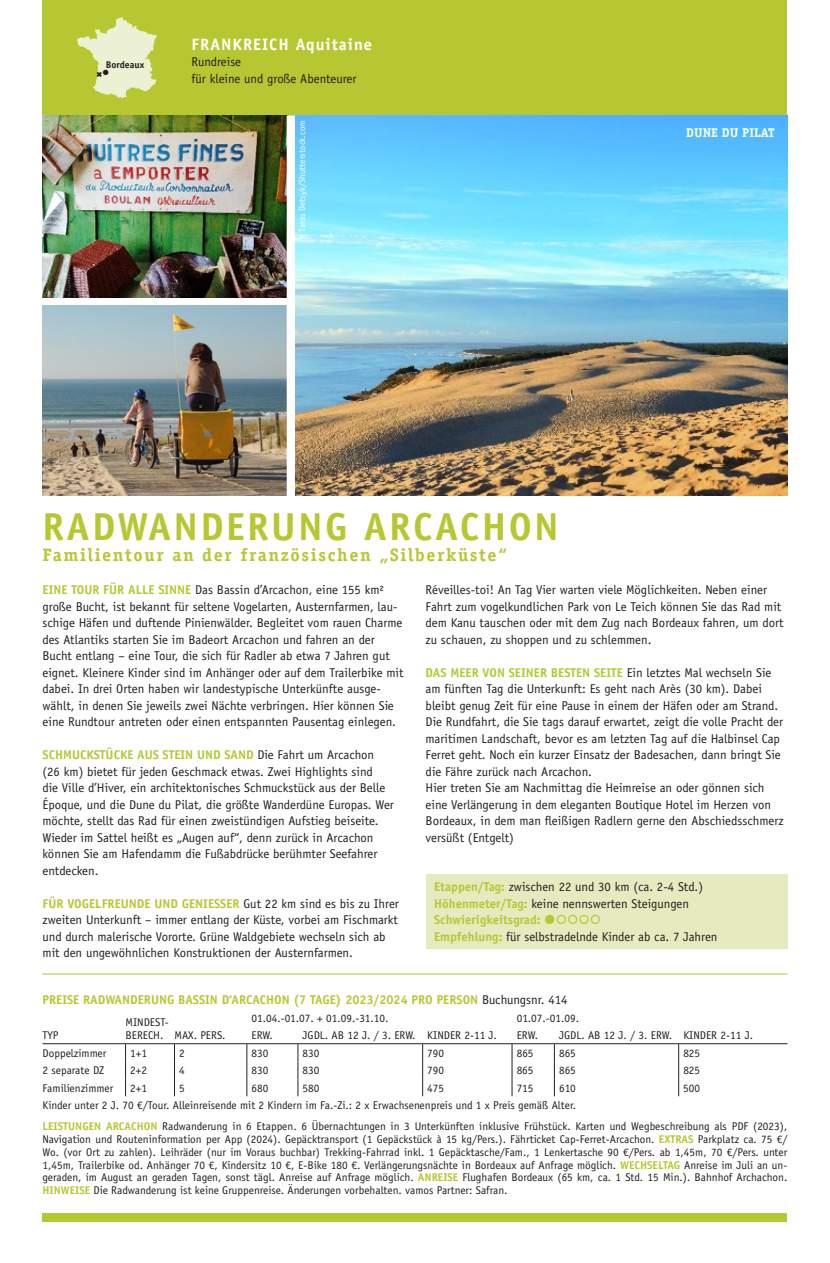
<style>
.page{position:relative;width:830px;height:1263px;background:#fff}
.page>*{position:absolute;margin:0;border:0;box-sizing:border-box;transform-origin:0 0}
.t1{font:700 39px "Officina Sans Std";letter-spacing:.06em;color:#b7c732}
.t2{font:700 18px "Officina Serif Std";letter-spacing:.09em;color:#b7c732}
.t3{font:700 16.5px "Officina Sans Std";letter-spacing:.06em;color:#fff}
.t4{font:12.75px/16.5px "Officina Sans Std";color:#231f20}
.t5{font:700 12.75px "Officina Sans Std";color:#b7c732}
.t6{font:700 12.75px "Officina Serif Std";color:#fff}
.t7{font:11.25px/12.8px "Officina Sans Std";color:#231f20}
.t8{font:700 9.75px "Officina Sans Std";color:#231f20}
.t9{font:9px "Officina Sans Std";color:#fff}
.t10{font:7.5px "Zapf Dingbats Std";color:#231f20}
.s1{font-weight:700;color:#b7c732}
.s2{font-weight:400;color:#231f20}
</style>
<div class="page">
<div style="left:43px;top:0;width:744px;height:116px;background:#b7c732"></div>
<img style="left:43px;top:305px;width:243px;height:190px">
<img style="left:43px;top:116px;width:243px;height:181px">
<img style="left:295px;top:116px;width:492px;height:379px">
<div style="left:43px;top:1213px;width:744px;height:8px;background:#b7c732"></div>
<div style="left:425px;top:874px;width:362px;height:75px;background:#e6ebbf"></div>
<hr style="left:43px;top:1043px;width:82px;height:1px;background:#231f20">
<hr style="left:125px;top:1043px;width:49px;height:1px;background:#231f20">
<hr style="left:174px;top:1043px;width:73px;height:1px;background:#231f20">
<hr style="left:247px;top:1043px;width:51px;height:1px;background:#231f20">
<hr style="left:298px;top:1043px;width:124px;height:1px;background:#231f20">
<hr style="left:422px;top:1043px;width:90px;height:1px;background:#231f20">
<hr style="left:512px;top:1043px;width:42px;height:1px;background:#231f20">
<hr style="left:554px;top:1043px;width:124px;height:1px;background:#231f20">
<hr style="left:678px;top:1043px;width:109px;height:1px;background:#231f20">
<svg style="left:125px;top:1044px;width:1px;height:52px"></svg>
<svg style="left:174px;top:1044px;width:1px;height:52px"></svg>
<svg style="left:246px;top:1044px;width:1px;height:52px"></svg>
<svg style="left:297px;top:1044px;width:1px;height:52px"></svg>
<svg style="left:422px;top:1044px;width:1px;height:52px"></svg>
<svg style="left:511px;top:1044px;width:1px;height:52px"></svg>
<svg style="left:553px;top:1044px;width:1px;height:52px"></svg>
<svg style="left:678px;top:1044px;width:1px;height:52px"></svg>
<hr style="left:43px;top:974px;width:744px;height:1px;background:#b7c732">
<svg style="left:77px;top:17px;width:80px;height:82px"></svg>
<p class="t8" style="left:106px;top:59px;width:40px">Bordeaux</p>
<p class="t10" style="left:103px;top:69px;width:7px">●</p>
<p class="t3" style="left:191px;top:34px;width:182px">FRANKREICH Aquitaine</p>
<p class="t4" style="left:191px;top:53px;width:166px">Rundreise<br>für kleine und große Abenteurer</p>
<p class="t9" style="left:297px;top:239px;width:121px;rotate:-90deg">© Taras Detsyk/Shutterstock.com</p>
<p class="t6" style="left:686px;top:125px;width:90px">DUNE DU PILAT</p>
<h1 class="t1" style="left:43px;top:502px;width:517px">RADWANDERUNG ARCACHON</h1>
<h2 class="t2" style="left:43px;top:544px;width:466px">Familientour an der französischen „Silberküste“</h2>
<p class="t4" style="left:43px;top:581px;width:362px"><span class="s1">EINE TOUR FÜR ALLE SINNE</span> Das Bassin d’Arcachon, eine 155 km² große Bucht, ist bekannt für seltene Vogelarten, Austernfarmen, lau&shy;schige Häfen und duftende Pinienwälder. Begleitet vom rauen Charme des Atlantiks starten Sie im Badeort Arcachon und fahren an der Bucht entlang – eine Tour, die sich für Radler ab etwa 7 Jahren gut eignet. Kleinere Kinder sind im Anhänger oder auf dem Trailerbike mit dabei. In drei Orten haben wir landestypische Unterkünfte ausge&shy;wählt, in denen Sie jeweils zwei Nächte verbringen. Hier können Sie eine Rundtour antreten oder einen entspannten Pausentag einlegen.</p>
<p class="t4" style="left:43px;top:746px;width:353px"><span class="s1">SCHMUCKSTÜCKE AUS STEIN UND SAND</span> Die Fahrt um Arcachon (26 km) bietet für jeden Geschmack etwas. Zwei Highlights sind<br>die Ville d’Hiver, ein architektonisches Schmuckstück aus der Belle Époque, und die Dune du Pilat, die größte Wanderdüne Europas. Wer möchte, stellt das Rad für einen zweistündigen Aufstieg beiseite.<br>Wieder im Sattel heißt es „Augen auf“, denn zurück in Arcachon können Sie am Hafendamm die Fußabdrücke berühmter Seefahrer entdecken.</p>
<p class="t4" style="left:43px;top:895px;width:358px"><span class="s1">FÜR VOGELFREUNDE UND GENIESSER</span> Gut 22 km sind es bis zu Ihrer zweiten Unterkunft – immer entlang der Küste, vorbei am Fischmarkt und durch malerische Vororte. Grüne Waldgebiete wechseln sich ab mit den ungewöhnlichen Konstruktionen der Austernfarmen.</p>
<p class="t4" style="left:425px;top:581px;width:359px">Réveilles-toi! An Tag Vier warten viele Möglichkeiten. Neben einer Fahrt zum vogelkundlichen Park von Le Teich können Sie das Rad mit dem Kanu tauschen oder mit dem Zug nach Bordeaux fahren, um dort zu schauen, zu shoppen und zu schlemmen.</p>
<p class="t4" style="left:425px;top:664px;width:359px"><span class="s1">DAS MEER VON SEINER BESTEN SEITE</span> Ein letztes Mal wechseln Sie am fünften Tag die Unterkunft: Es geht nach Arès (30 km). Dabei bleibt genug Zeit für eine Pause in einem der Häfen oder am Strand.<br>Die Rundfahrt, die Sie tags darauf erwartet, zeigt die volle Pracht der maritimen Landschaft, bevor es am letzten Tag auf die Halbinsel Cap Ferret geht. Noch ein kurzer Einsatz der Badesachen, dann bringt Sie die Fähre zurück nach Arcachon.<br>Hier treten Sie am Nachmittag die Heimreise an oder gönnen sich eine Verlängerung in dem eleganten Boutique Hotel im Herzen von Bordeaux, in dem man fleißigen Radlern gerne den Abschiedsschmerz versüßt (Entgelt)</p>
<p class="t4" style="left:434px;top:878px;width:285px"><span class="s1">Etappen/Tag:</span> zwischen 22 und 30 km (ca. 2-4 Std.)<br><span class="s1">Höhenmeter/Tag:</span> keine nennswerten Steigungen <span class="s1">Schwierigkeitsgrad:<br>Empfehlung:</span> für selbstradelnde Kinder ab ca. 7 Jahren</p>
<p class="t5" style="left:43px;top:992px;width:526px">PREISE RADWANDERUNG BASSIN D‘ARCACHON (7 TAGE) 2023/2024 PRO PERSON <span class="s2">Buchungsnr. 414</span></p>
<p class="t7" style="left:43px;top:1029px;width:18px">TYP</p>
<p class="t7" style="left:251px;top:1011px;width:138px">01.04.-01.07. + 01.09.-31.10.</p>
<p class="t7" style="left:516px;top:1011px;width:64px">01.07.-01.09.</p>
<p class="t7" style="left:251px;top:1029px;width:23px">ERW.</p>
<p class="t7" style="left:302px;top:1029px;width:196px">JGDL. AB 12 J. / 3. ERW. KINDER 2-11 J.</p>
<p class="t7" style="left:516px;top:1029px;width:23px">ERW.</p>
<p class="t7" style="left:558px;top:1029px;width:195px">JGDL. AB 12 J. / 3. ERW. KINDER 2-11 J.</p>
<p class="t7" style="left:125px;top:1016px;width:101px">MINDEST-<br>BERECH. MAX. PERS.</p>
<p class="t7" style="left:43px;top:1046px;width:65px">Doppelzimmer</p>
<p class="t7" style="left:130px;top:1046px;width:18px">1+1</p>
<p class="t7" style="left:179px;top:1046px;width:7px">2</p>
<p class="t7" style="left:251px;top:1046px;width:18px">830</p>
<p class="t7" style="left:302px;top:1046px;width:18px">830</p>
<p class="t7" style="left:427px;top:1046px;width:18px">790</p>
<p class="t7" style="left:516px;top:1046px;width:18px">865</p>
<p class="t7" style="left:558px;top:1046px;width:18px">865</p>
<p class="t7" style="left:683px;top:1046px;width:18px">825</p>
<p class="t7" style="left:42px;top:1064px;width:63px">2 separate DZ</p>
<p class="t7" style="left:130px;top:1064px;width:18px">2+2</p>
<p class="t7" style="left:179px;top:1064px;width:7px">4</p>
<p class="t7" style="left:251px;top:1064px;width:18px">830</p>
<p class="t7" style="left:302px;top:1064px;width:18px">830</p>
<p class="t7" style="left:427px;top:1064px;width:18px">790</p>
<p class="t7" style="left:516px;top:1064px;width:18px">865</p>
<p class="t7" style="left:558px;top:1064px;width:18px">865</p>
<p class="t7" style="left:683px;top:1064px;width:18px">825</p>
<p class="t7" style="left:42px;top:1081px;width:72px">Familienzimmer</p>
<p class="t7" style="left:130px;top:1081px;width:18px">2+1</p>
<p class="t7" style="left:179px;top:1081px;width:7px">5</p>
<p class="t7" style="left:251px;top:1081px;width:18px">680</p>
<p class="t7" style="left:302px;top:1081px;width:18px">580</p>
<p class="t7" style="left:427px;top:1081px;width:18px">475</p>
<p class="t7" style="left:516px;top:1081px;width:18px">715</p>
<p class="t7" style="left:558px;top:1081px;width:18px">610</p>
<p class="t7" style="left:683px;top:1081px;width:18px">500</p>
<p class="t7" style="left:42px;top:1094px;width:746px;line-height:21.3px">Kinder unter 2 J. 70 €/Tour. Alleinreisende mit 2 Kindern im Fa.-Zi.: 2 x Erwachsenenpreis und 1 x Preis gemäß Alter.<br><span class="s1">LEISTUNGEN ARCACHON</span> Radwanderung in 6 Etappen. 6 Übernachtungen in 3 Unterkünften inklusive Frühstück. Karten und Wegbeschreibung als PDF (2023),</p>
<p class="t7" style="left:42px;top:1133px;width:746px;text-align:justify">Navigation und Routeninformation per App (2024). Gepäcktransport (1 Gepäckstück à 15 kg/Pers.). Fährticket Cap-Ferret-Arcachon. <span class="s1">EXTRAS</span> Parkplatz ca. 75 €/ Wo. (vor Ort zu zahlen). Leihräder (nur im Voraus buchbar) Trekking-Fahrrad inkl. 1 Gepäcktasche/Fam., 1 Lenkertasche 90 €/Pers. ab 1,45m, 70 €/Pers. unter 1,45m, Trailerbike od. Anhänger 70 €, Kindersitz 10 €, E-Bike 180 €. Verlängerungsnächte in Bordeaux auf Anfrage möglich. <span class="s1">WECHSELTAG</span> Anreise im Juli an un&shy;geraden, im August an geraden Tagen, sonst tägl. Anreise auf Anfrage möglich. <span class="s1">ANREISE</span> Flughafen Bordeaux (65 km, ca. 1 Std. 15 Min.). Bahnhof Archachon.<br><span class="s1">HINWEISE</span> Die Radwanderung ist keine Gruppenreise. Änderungen vorbehalten. vamos Partner: Safran.</p>
</div>
